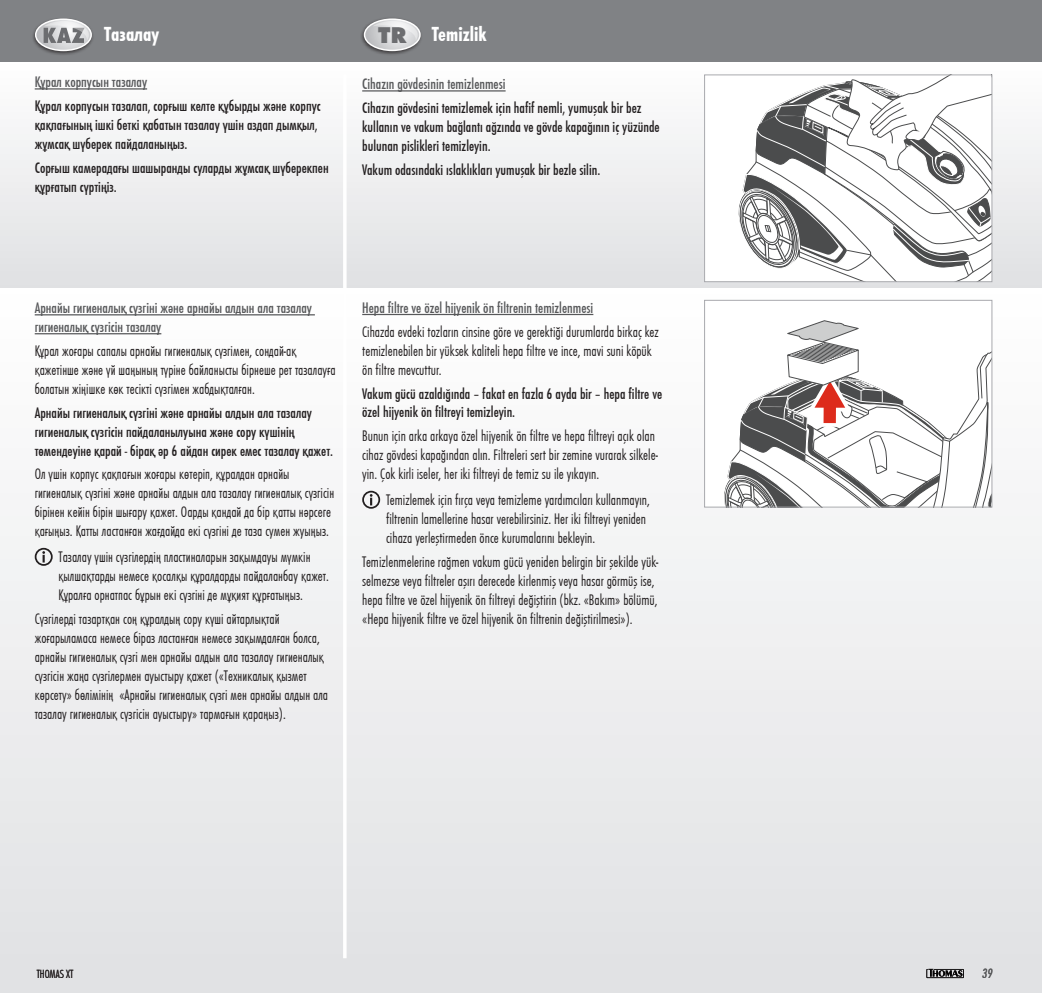
<style>
.page{position:relative;width:1042px;height:993px;background:#fff}
.page>*{position:absolute;margin:0;border:0;box-sizing:border-box;transform-origin:0 0}
.t1{font:800 23.62px "Function";color:#6c6d70}
.t2{font:700 21px "Futura Con";color:#fff}
._9_p_Fließtext{font:300 15.75px/18.9px "Futura Con";color:#231f20}
._9_p_Fließtext_mediu{font:500 15.75px/18.9px "Futura Con";color:#231f20}
._9_p_Fließtext_mediu-2{font:300 15.75px/18.9px "Futura Con";color:#231f20}
.t3{font:500 15.75px/18.9px "Futura Con";color:#57585a}
.t4{font:14px "Futura Con Boo Obl";color:#57585a}
.t5{font:300 12.25px "Futura Con";color:#231f20}
</style>
<div class="page">
<div style="left:0;top:0;width:1042px;height:63px;background:#808285"></div>
<div style="left:0;top:63px;width:1042px;height:224px;background:linear-gradient(to bottom,#fdfdfd,#e0e1e3)"></div>
<div style="left:0;top:290px;width:1042px;height:702px;background:linear-gradient(to bottom,#fefefe,#e0e1e3)"></div>
<svg style="left:0;top:74px;width:1px;height:918px"></svg>
<div style="left:31px;top:16px;width:64px;height:40px;background:#231f20;opacity:.75"></div>
<div style="left:35px;top:18px;width:57px;height:33px;border:1px solid #fff;border-radius:50%"></div>
<svg style="left:36px;top:19px;width:55px;height:31px;background:#b3b4b6"></svg>
<div style="left:360px;top:17px;width:64px;height:39px;background:#231f20;opacity:.75"></div>
<div style="left:364px;top:18px;width:57px;height:33px;border:1px solid #fff;border-radius:50%"></div>
<svg style="left:364px;top:19px;width:56px;height:31px;background:#cccdcf"></svg>
<hr style="left:35px;top:88px;width:112px;height:1px;background:#57585a">
<hr style="left:35px;top:314px;width:280px;height:1px;background:#57585a">
<hr style="left:35px;top:333px;width:126px;height:1px;background:#57585a">
<div style="left:35px;top:547px;width:18px;height:18px;border:2px solid #231f20;border-radius:50%"></div>
<svg style="left:42px;top:551px;width:3px;height:11px"></svg>
<hr style="left:362px;top:90px;width:143px;height:1px;background:#57585a">
<hr style="left:362px;top:314px;width:231px;height:1px;background:#57585a">
<div style="left:362px;top:490px;width:18px;height:18px;border:2px solid #231f20;border-radius:50%"></div>
<svg style="left:370px;top:494px;width:2px;height:11px"></svg>
<div style="left:704px;top:300px;width:288px;height:207px;background:#fff"></div>
<svg style="left:724px;top:320px;width:266px;height:185px"></svg>
<div style="left:704px;top:300px;width:288px;height:207px;border:1px solid #a8a9ad"></div>
<div style="left:704px;top:75px;width:288px;height:206px;background:#fff"></div>
<svg style="left:738px;top:76px;width:252px;height:204px"></svg>
<div style="left:704px;top:74px;width:288px;height:208px;border:1px solid #a8a9ad"></div>
<hr style="left:343px;top:74px;width:4px;height:883px;background:#fff">
<svg style="left:926px;top:968px;width:38px;height:9px"></svg>
<p class="t2" style="left:104px;top:19px;width:56px">Тазалау</p>
<p class="t3" style="left:35px;top:72px;width:114px">Құрал корпусын тазалау</p>
<p class="_9_p_Fließtext_mediu" style="left:35px;top:96px;width:287px">Құрал корпусын тазалап, сорғыш келте құбырды және корпус қақпағының ішкі беткі қабатын тазалау үшін аздап дымқыл, жұмсақ шүберек пайдаланыңыз.</p>
<p class="_9_p_Fließtext_mediu" style="left:35px;top:158px;width:295px">Сорғыш камерадағы шашыранды суларды жұмсақ шүберекпен құрғатып сүртіңіз.</p>
<h1 class="t1" style="left:378px;top:21px;width:31px">TR</h1>
<p class="t2" style="left:432px;top:19px;width:56px">Temizlik</p>
<p class="t3" style="left:362px;top:74px;width:145px">Cihazın gövdesinin temizlenmesi</p>
<p class="_9_p_Fließtext_mediu" style="left:362px;top:98px;width:299px">Cihazın gövdesini temizlemek için hafif nemli, yumuşak bir bez kullanın ve vakum bağlantı ağzında ve gövde kapağının iç yüzünde bulunan pislikleri temizleyin.</p>
<p class="_9_p_Fließtext_mediu" style="left:362px;top:160px;width:240px">Vakum odasındaki ıslaklıkları yumuşak bir bezle silin.</p>
<p class="t3" style="left:35px;top:298px;width:279px">Арнайы гигиеналық сүзгіні және арнайы алдын ала тазалау гигиеналық сүзгісін тазалау</p>
<p class="_9_p_Fließtext" style="left:35px;top:340px;width:302px">Құрал жоғары сапалы арнайы гигиеналық сүзгімен, сондай-ақ қажетінше және үй шаңының түріне байланысты бірнеше рет тазалауға болатын жіңішке көк тесікті сүзгімен жабдықталған.</p>
<p class="_9_p_Fließtext_mediu" style="left:35px;top:402px;width:300px">Арнайы гигиеналық сүзгіні және арнайы алдын ала тазалау гигиеналық сүзгісін пайдаланылуына және сору күшінің төмендеуіне қарай - бірақ әр 6 айдан сирек емес тазалау қажет.</p>
<p class="_9_p_Fließtext_mediu-2" style="left:35px;top:464px;width:301px">Ол үшін корпус қақпағын жоғары көтеріп, құралдан арнайы гигиеналық сүзгіні және арнайы алдын ала тазалау гигиеналық сүзгісін бірінен кейін бірін шығару қажет. Оарды қандай да бір қатты нәрсеге қағыңыз. Қатты ластанған жағдайда екі сүзгіні де таза сумен жуыңыз.</p>
<p class="_9_p_Fließtext" style="left:59px;top:547px;width:272px">Тазалау үшін сүзгілердің пластиналарын зақымдауы мүмкін қылшақтарды немесе қосалқы құралдарды пайдаланбау қажет.<br>Құралға орнатпас бұрын екі сүзгіні де мұқият құрғатыңыз.</p>
<p class="_9_p_Fließtext" style="left:35px;top:608px;width:295px">Сүзгілерді тазартқан соң құралдың сору күші айтарлықтай жоғарыламаса немесе біраз ластанған немесе зақымдалған болса, арнайы гигиеналық сүзгі мен арнайы алдын ала тазалау гигиеналық сүзгісін жаңа сүзгілермен ауыстыру қажет («Техникалық қызмет көрсету» бөлімінің «Арнайы гигиеналық сүзгі мен арнайы алдын ала тазалау гигиеналық сүзгісін ауыстыру» тармағын қараңыз).</p>
<p class="t3" style="left:362px;top:297px;width:233px">Hepa filtre ve özel hijyenik ön filtrenin temizlenmesi</p>
<p class="_9_p_Fließtext" style="left:362px;top:321px;width:298px">Cihazda evdeki tozların cinsine göre ve gerektiği durumlarda birkaç kez temizlenebilen bir yüksek kaliteli hepa filtre ve ince, mavi suni köpük ön filtre mevcuttur.</p>
<p class="_9_p_Fließtext_mediu" style="left:362px;top:383px;width:301px">Vakum gücü azaldığında – fakat en fazla 6 ayda bir – hepa filtre ve özel hijyenik ön filtreyi temizleyin.</p>
<p class="_9_p_Fließtext_mediu-2" style="left:362px;top:426px;width:297px">Bunun için arka arkaya özel hijyenik ön filtre ve hepa filtreyi açık olan cihaz gövdesi kapağından alın. Filtreleri sert bir zemine vurarak silkele&shy;yin. Çok kirli iseler, her iki filtreyi de temiz su ile yıkayın.</p>
<p class="_9_p_Fließtext" style="left:386px;top:489px;width:265px">Temizlemek için fırça veya temizleme yardımcıları kullanmayın, filtrenin lamellerine hasar verebilirsiniz. Her iki filtreyi yeniden cihaza yerleştirmeden önce kurumalarını bekleyin.</p>
<p class="_9_p_Fließtext" style="left:362px;top:551px;width:298px">Temizlenmelerine rağmen vakum gücü yeniden belirgin bir şekilde yük&shy;selmezse veya filtreler aşırı derecede kirlenmiş veya hasar görmüş ise, hepa filtre ve özel hijyenik ön filtreyi değiştirin (bkz. «Bakım» bölümü, «Hepa hijyenik filtre ve özel hijyenik ön filtrenin değiştirilmesi»).</p>
<p class="t5" style="left:37px;top:965px;width:38px">THOMAS XT</p>
<p class="t4" style="left:982px;top:963px;width:12px">39</p>
</div>
